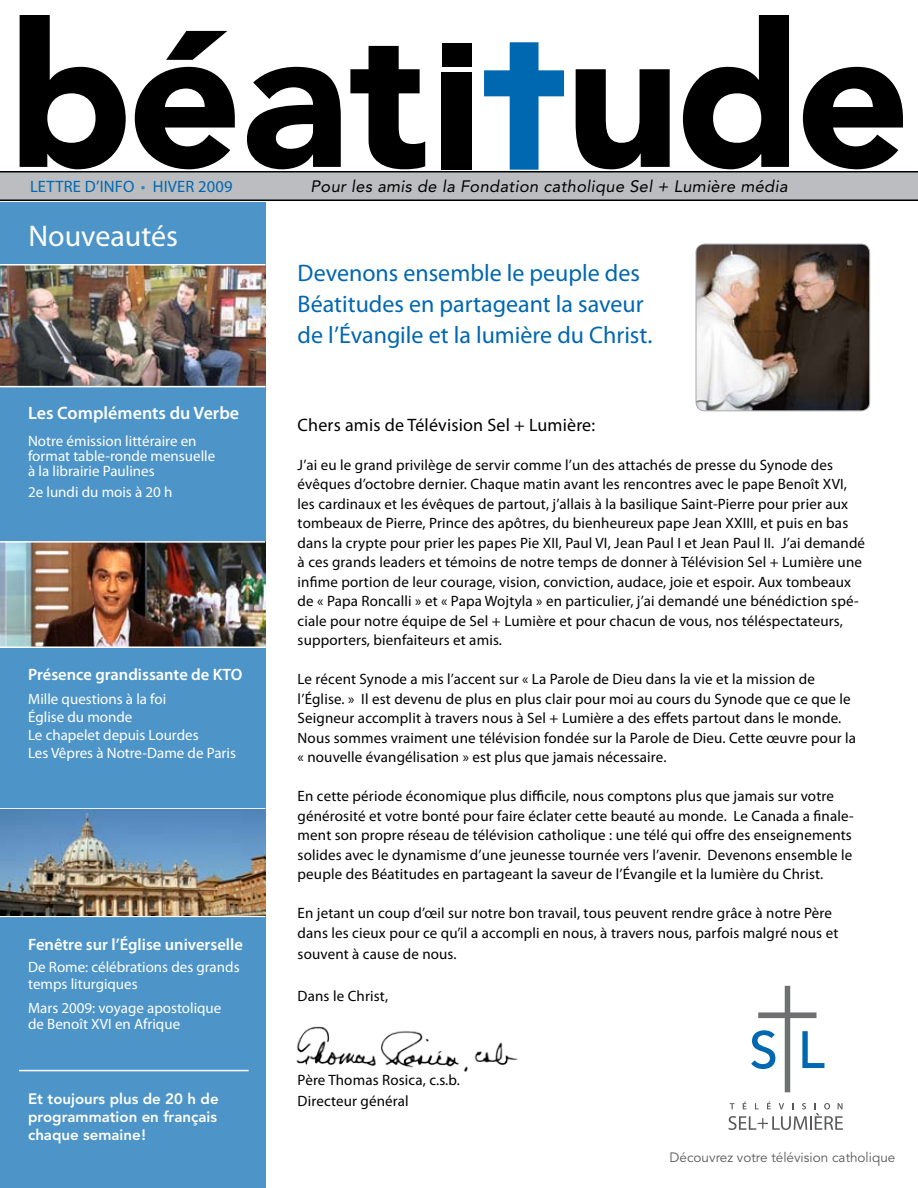
<style>
.page{position:relative;width:918px;height:1188px;background:#fff}
.page>*{position:absolute;margin:0;border:0;box-sizing:border-box;transform-origin:0 0}
.t1{font:30px "Myriad Pro";color:#fff}
.t2{font:24px/31.5px "Myriad Pro";color:#0067b1}
.t3{font:18px "Myriad Pro";letter-spacing:.01em;color:#000}
.t4{font:600 18px "Myriad Pro";color:#fff}
.t5{font:600 16.5px "Myriad Pro";color:#fff}
.t6{font:italic 16.5px "Avenir LT Std";letter-spacing:.02em;color:#000}
.t7{font:16.5px "Myriad Pro";letter-spacing:.01em;color:#0067b1}
.t8{font:15px/19.5px "Myriad Pro";letter-spacing:.01em;color:#000}
.t9{font:15px/18px "Myriad Pro";color:#fff}
.t10{font:800 15px/18px "Avenir LT Std";color:#fff;text-align:justify}
.t11{font:13.5px "Avenir LT Std";color:#58595b}
.s1{color:#3385c1}
</style>
<div class="page">
<div style="left:0;top:202px;width:265px;height:986px;background:#4d95c8"></div>
<svg style="left:20px;top:15px;width:106px;height:154px"></svg>
<svg style="left:135px;top:67px;width:100px;height:102px"></svg>
<svg style="left:247px;top:67px;width:94px;height:102px"></svg>
<svg style="left:350px;top:46px;width:75px;height:123px"></svg>
<div style="left:441px;top:72px;width:31px;height:98px;background:#000"></div>
<svg style="left:576px;top:69px;width:94px;height:100px"></svg>
<svg style="left:683px;top:15px;width:106px;height:154px"></svg>
<svg style="left:803px;top:67px;width:100px;height:102px"></svg>
<svg style="left:484px;top:42px;width:80px;height:128px"></svg>
<div style="left:442px;top:43px;width:30px;height:24px;background:#000"></div>
<svg style="left:166px;top:31px;width:61px;height:29px"></svg>
<div style="left:0;top:172px;width:918px;height:28px;background:#bcbdc0"></div>
<img style="left:296px;top:1026px;width:222px;height:46px">
<img style="left:696px;top:244px;width:174px;height:167px">
<div style="left:696px;top:244px;width:174px;height:167px;border:1px solid #a7a9ac;border-radius:9px"></div>
<hr style="left:0;top:200px;width:918px;height:1px;background:#000">
<hr style="left:0;top:171px;width:918px;height:1px;background:#000">
<svg style="left:751px;top:986px;width:73px;height:106px"></svg>
<svg style="left:728px;top:1102px;width:115px;height:28px"></svg>
<img style="left:0;top:266px;width:265px;height:120px">
<img style="left:0;top:543px;width:265px;height:103px">
<hr style="left:0;top:386px;width:265px;height:1px;background:#fff">
<hr style="left:0;top:264px;width:266px;height:2px;background:#fff">
<hr style="left:0;top:646px;width:266px;height:2px;background:#fff">
<hr style="left:0;top:541px;width:265px;height:2px;background:#fff">
<hr style="left:0;top:808px;width:266px;height:2px;background:#fff">
<hr style="left:0;top:916px;width:265px;height:1px;background:#fff">
<img style="left:0;top:810px;width:265px;height:105px">
<hr style="left:19px;top:1070px;width:230px;height:1px;background:#fff">
<p class="t7" style="left:30px;top:176px;width:204px">LETTRE D’INFO <span class="s1">•</span> HIVER 2009</p>
<p class="t6" style="left:310px;top:177px;width:479px">Pour les amis de la Fondation catholique Sel + Lumière média</p>
<h1 class="t1" style="left:28px;top:217px;width:151px">Nouveautés</h1>
<p class="t4" style="left:28px;top:401px;width:213px">Les Compléments du Verbe</p>
<p class="t9" style="left:28px;top:433px;width:189px;line-height:15px">Notre émission littéraire en format table-ronde mensuelle à la librairie Paulines</p>
<p class="t9" style="left:28px;top:483px;width:146px">2e lundi du mois à 20 h</p>
<p class="t5" style="left:28px;top:664px;width:216px">Présence grandissante de KTO</p>
<p class="t9" style="left:28px;top:690px;width:209px">Mille questions à la foi<br>Église du monde<br>Le chapelet depuis Lourdes<br>Les Vêpres à Notre-Dame de Paris</p>
<p class="t5" style="left:28px;top:934px;width:216px">Fenêtre sur l’Église universelle</p>
<p class="t9" style="left:28px;top:959px;width:213px;line-height:16.5px">De Rome: célébrations des grands temps liturgiques</p>
<p class="t9" style="left:28px;top:999px;width:195px;line-height:16.5px">Mars 2009: voyage apostolique de Benoît XVI en Afrique</p>
<p class="t10" style="left:28px;top:1090px;width:192px">Et toujours plus de 20 h de programmation en français chaque semaine!</p>
<h2 class="t2" style="left:298px;top:256px;width:356px">Devenons ensemble le peuple des<br>Béatitudes en partageant la saveur de l’Évangile et la lumière du Christ.</h2>
<p class="t3" style="left:298px;top:414px;width:299px">Chers amis de Télévision Sel + Lumière:</p>
<p class="t8" style="left:298px;top:455px;width:569px">J’ai eu le grand privilège de servir comme l’un des attachés de presse du Synode des évêques d’octobre dernier. Chaque matin avant les rencontres avec le pape Benoît XVI, les cardinaux et les évêques de partout, j’allais à la basilique Saint-Pierre pour prier aux tombeaux de Pierre, Prince des apôtres, du bienheureux pape Jean XXIII, et puis en bas dans la crypte pour prier les papes Pie XII, Paul VI, Jean Paul I et Jean Paul II. J’ai demandé à ces grands leaders et témoins de notre temps de donner à Télévision Sel + Lumière une infime portion de leur courage, vision, conviction, audace, joie et espoir. Aux tombeaux de « Papa Roncalli » et « Papa Wojtyla » en particulier, j’ai demandé une bénédiction spé&shy;ciale pour notre équipe de Sel + Lumière et pour chacun de vous, nos téléspectateurs, supporters, bienfaiteurs et amis.</p>
<p class="t8" style="left:298px;top:669px;width:560px">Le récent Synode a mis l’accent sur « La Parole de Dieu dans la vie et la mission de l’Église. » Il est devenu de plus en plus clair pour moi au cours du Synode que ce que le Seigneur accomplit à travers nous à Sel + Lumière a des effets partout dans le monde.<br>Nous sommes vraiment une télévision fondée sur la Parole de Dieu. Cette œuvre pour la « nouvelle évangélisation » est plus que jamais nécessaire.</p>
<p class="t8" style="left:298px;top:786px;width:558px">En cette période économique plus difficile, nous comptons plus que jamais sur votre générosité et votre bonté pour faire éclater cette beauté au monde. Le Canada a finale&shy;ment son propre réseau de télévision catholique : une télé qui offre des enseignements solides avec le dynamisme d’une jeunesse tournée vers l’avenir. Devenons ensemble le peuple des Béatitudes en partageant la saveur de l’Évangile et la lumière du Christ.</p>
<p class="t8" style="left:298px;top:903px;width:542px">En jetant un coup d’œil sur notre bon travail, tous peuvent rendre grâce à notre Père dans les cieux pour ce qu’il a accompli en nous, à travers nous, parfois malgré nous et</p>
<p class="t8" style="left:298px;top:944px;width:161px">souvent à cause de nous.</p>
<p class="t8" style="left:298px;top:986px;width:92px">Dans le Christ,</p>
<p class="t8" style="left:298px;top:1069px;width:164px;line-height:21px">Père Thomas Rosica, c.s.b.<br>Directeur général</p>
<p class="t11" style="left:670px;top:1149px;width:227px">Découvrez votre télévision catholique</p>
</div>
